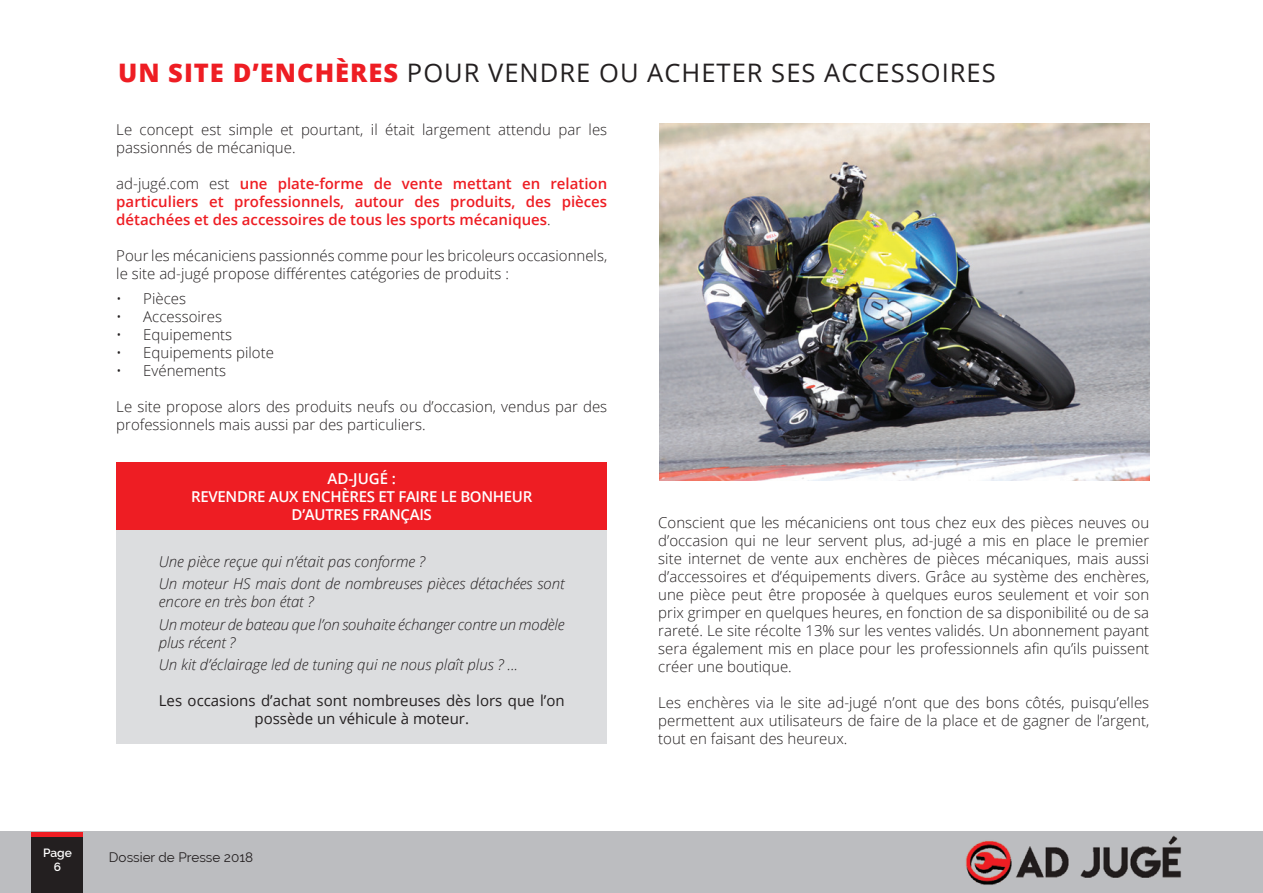
<style>
.page{position:relative;width:1263px;height:893px;background:#fff}
.page>*{position:absolute;margin:0;border:0;box-sizing:border-box;transform-origin:0 0}
.t1{font:25.5px "Open Sans";letter-spacing:.04em;color:#231f20}
.t2{font:300 15px/18px "Open Sans";color:#231f20}
.t3{font:italic 300 15px/22.5px "Open Sans";color:#231f20}
.t4{font:600 15px/18px "Open Sans";color:#ee1d23;text-align:justify}
.t5{font:15px/18px "Open Sans";color:#231f20;text-align:center}
.t6{font:600 15px/18px "Open Sans";letter-spacing:-.02em;color:#fff;text-align:center}
.t7{font:13.5px "Raleway";color:#231f20}
.t8{font:600 12px/14.4px "Raleway";color:#fff;text-align:center}
.s1{font-weight:800;color:#ee1d23}
.s2{font-weight:300;color:#231f20}
</style>
<div class="page">
<div style="left:0;top:832px;width:1263px;height:61px;background:#bcbdc0"></div>
<div style="left:32px;top:832px;width:51px;height:15px;background:#ee1d23"></div>
<div style="left:32px;top:837px;width:51px;height:56px;background:#231f20"></div>
<img style="left:963px;top:831px;width:221px;height:54px">
<div style="left:116px;top:462px;width:491px;height:68px;background:#ee1d23"></div>
<div style="left:116px;top:530px;width:491px;height:214px;background:#dcdddf"></div>
<img style="left:659px;top:123px;width:490px;height:357px">
<h1 class="t1" style="left:118px;top:55px;width:879px"><span class="s1">UN SITE D’ENCHÈRES</span> POUR VENDRE OU ACHETER SES ACCESSOIRES</h1>
<p class="t2" style="left:116px;top:120px;width:492px">Le concept est simple et pourtant, il était largement attendu par les passionnés de mécanique.</p>
<p class="t4" style="left:116px;top:174px;width:492px"><span class="s2">ad-jugé.com est</span> une plate-forme de vente mettant en relation particuliers et professionnels, autour des produits, des pièces détachées et des accessoires de tous les sports mécaniques<span class="s2">.</span></p>
<p class="t2" style="left:116px;top:246px;width:492px">Pour les mécaniciens passionnés comme pour les bricoleurs occasionnels, le site ad-jugé propose différentes catégories de produits :</p>
<p class="t2" style="left:116px;top:289px;width:71px">• Pièces</p>
<p class="t2" style="left:116px;top:307px;width:107px">• Accessoires</p>
<p class="t2" style="left:116px;top:325px;width:117px">• Equipements</p>
<p class="t2" style="left:116px;top:343px;width:159px">• Equipements pilote</p>
<p class="t2" style="left:116px;top:361px;width:111px">• Evénements</p>
<p class="t2" style="left:116px;top:397px;width:492px">Le site propose alors des produits neufs ou d’occasion, vendus par des professionnels mais aussi par des particuliers.</p>
<p class="t6" style="left:191px;top:469px;width:343px">AD-JUGÉ :<br>REVENDRE AUX ENCHÈRES ET FAIRE LE BONHEUR<br>D’AUTRES FRANÇAIS</p>
<p class="t3" style="left:159px;top:550px;width:407px">Une pièce reçue qui n’était pas conforme ?<br>Un moteur HS mais dont de nombreuses pièces détachées sont</p>
<p class="t3" style="left:159px;top:590px;width:407px">encore en très bon état ?<br>Un moteur de bateau que l’on souhaite échanger contre un modèle</p>
<p class="t3" style="left:159px;top:631px;width:361px">plus récent ?<br>Un kit d’éclairage led de tuning qui ne nous plaît plus ? ...</p>
<p class="t5" style="left:159px;top:691px;width:407px">Les occasions d’achat sont nombreuses dès lors que l’on possède un véhicule à moteur.</p>
<p class="t8" style="left:43px;top:845px;width:30px">Page<br>6</p>
<p class="t7" style="left:109px;top:849px;width:146px">Dossier de Presse 2018</p>
<p class="t2" style="left:658px;top:513px;width:492px;text-align:justify">Conscient que les mécaniciens ont tous chez eux des pièces neuves ou d’occasion qui ne leur servent plus, ad-jugé a mis en place le premier site internet de vente aux enchères de pièces mécaniques, mais aussi d’accessoires et d’équipements divers. Grâce au système des enchères, une pièce peut être proposée à quelques euros seulement et voir son prix grimper en quelques heures, en fonction de sa disponibilité ou de sa rareté. Le site récolte 13% sur les ventes validés. Un abonnement payant sera également mis en place pour les professionnels afin qu’ils puissent créer une boutique.</p>
<p class="t2" style="left:658px;top:693px;width:492px;text-align:justify">Les enchères via le site ad-jugé n’ont que des bons côtés, puisqu’elles permettent aux utilisateurs de faire de la place et de gagner de l’argent, tout en faisant des heureux.</p>
</div>
